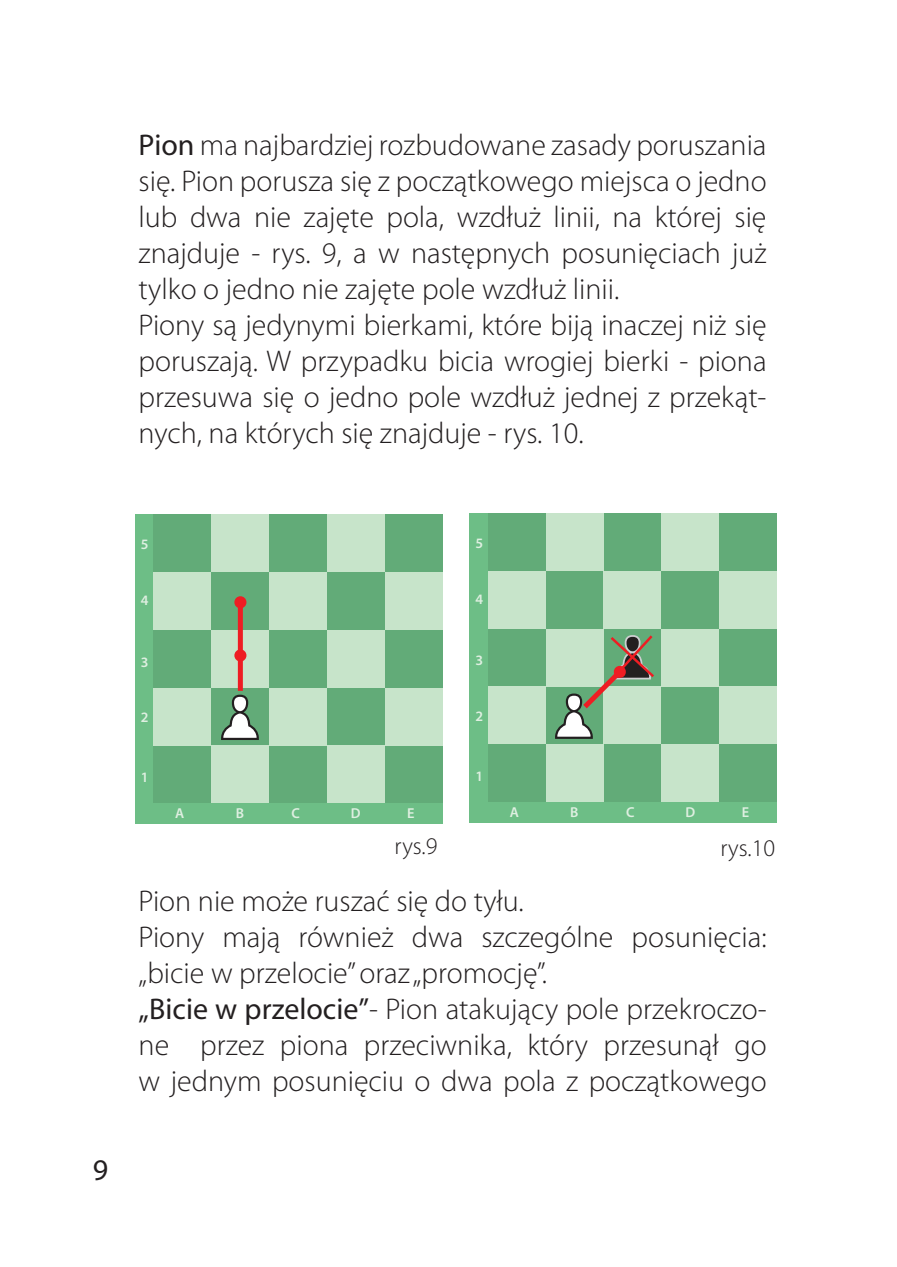
<style>
.page{position:relative;width:897px;height:1267px;background:#fff}
.page>*{position:absolute;margin:0;border:0;box-sizing:border-box;transform-origin:0 0}
.t1{font:300 30px/36px "Myriad Pro";color:#231f20}
.t2{font:30px "Myriad Pro";color:#231f20}
.t3{font:300 24px "Myriad Pro";color:#231f20}
.t4{font:600 14.4px "Myriad Pro";color:#dfefe1}
.s1{font-family:"Myriad";font-weight:400}
.s2{font-weight:400}
</style>
<div class="page">
<div style="left:135px;top:514px;width:307px;height:309px;background:#6dbe86"></div>
<div style="left:153px;top:745px;width:58px;height:58px;background:#62ab78"></div>
<div style="left:153px;top:630px;width:58px;height:57px;background:#62ab78"></div>
<div style="left:153px;top:514px;width:58px;height:58px;background:#62ab78"></div>
<div style="left:211px;top:687px;width:58px;height:58px;background:#62ab78"></div>
<div style="left:211px;top:572px;width:58px;height:58px;background:#62ab78"></div>
<div style="left:269px;top:745px;width:58px;height:58px;background:#62ab78"></div>
<div style="left:269px;top:630px;width:58px;height:57px;background:#62ab78"></div>
<div style="left:269px;top:514px;width:58px;height:58px;background:#62ab78"></div>
<div style="left:327px;top:687px;width:58px;height:58px;background:#62ab78"></div>
<div style="left:327px;top:572px;width:58px;height:58px;background:#62ab78"></div>
<div style="left:385px;top:745px;width:57px;height:58px;background:#62ab78"></div>
<div style="left:385px;top:630px;width:57px;height:57px;background:#62ab78"></div>
<div style="left:385px;top:514px;width:57px;height:58px;background:#62ab78"></div>
<div style="left:153px;top:687px;width:58px;height:58px;background:#c7e4ca"></div>
<div style="left:153px;top:572px;width:58px;height:58px;background:#c7e4ca"></div>
<div style="left:211px;top:745px;width:58px;height:58px;background:#c7e4ca"></div>
<div style="left:211px;top:630px;width:58px;height:57px;background:#c7e4ca"></div>
<div style="left:211px;top:514px;width:58px;height:58px;background:#c7e4ca"></div>
<div style="left:269px;top:687px;width:58px;height:58px;background:#c7e4ca"></div>
<div style="left:269px;top:572px;width:58px;height:58px;background:#c7e4ca"></div>
<div style="left:327px;top:745px;width:58px;height:58px;background:#c7e4ca"></div>
<div style="left:327px;top:630px;width:58px;height:57px;background:#c7e4ca"></div>
<div style="left:327px;top:514px;width:58px;height:58px;background:#c7e4ca"></div>
<div style="left:385px;top:687px;width:57px;height:58px;background:#c7e4ca"></div>
<div style="left:385px;top:572px;width:57px;height:58px;background:#c7e4ca"></div>
<div style="left:233px;top:696px;width:14px;height:16px;background:#fff;border-radius:7px"></div>
<div style="left:232px;top:695px;width:16px;height:18px;border:2px solid #231f20;border-radius:7px"></div>
<svg style="left:221px;top:710px;width:38px;height:30px"></svg>
<div style="left:238px;top:653px;width:5px;height:38px;background:#ee1d23"></div>
<div style="left:234px;top:649px;width:12px;height:12px;border:5px solid #ee1d23;border-radius:50%"></div>
<div style="left:238px;top:600px;width:5px;height:51px;background:#ee1d23"></div>
<div style="left:234px;top:596px;width:12px;height:12px;border:5px solid #ee1d23;border-radius:50%"></div>
<div style="left:469px;top:513px;width:308px;height:309px;background:#6dbe86"></div>
<div style="left:488px;top:744px;width:58px;height:58px;background:#62ab78"></div>
<div style="left:488px;top:628px;width:58px;height:58px;background:#62ab78"></div>
<div style="left:488px;top:513px;width:58px;height:58px;background:#62ab78"></div>
<div style="left:546px;top:686px;width:57px;height:58px;background:#62ab78"></div>
<div style="left:546px;top:571px;width:57px;height:57px;background:#62ab78"></div>
<div style="left:603px;top:744px;width:58px;height:58px;background:#62ab78"></div>
<div style="left:603px;top:628px;width:58px;height:58px;background:#62ab78"></div>
<div style="left:603px;top:513px;width:58px;height:58px;background:#62ab78"></div>
<div style="left:661px;top:686px;width:58px;height:58px;background:#62ab78"></div>
<div style="left:661px;top:571px;width:58px;height:57px;background:#62ab78"></div>
<div style="left:719px;top:744px;width:58px;height:58px;background:#62ab78"></div>
<div style="left:719px;top:628px;width:58px;height:58px;background:#62ab78"></div>
<div style="left:719px;top:513px;width:58px;height:58px;background:#62ab78"></div>
<div style="left:488px;top:686px;width:58px;height:58px;background:#c7e4ca"></div>
<div style="left:488px;top:571px;width:58px;height:57px;background:#c7e4ca"></div>
<div style="left:546px;top:744px;width:57px;height:58px;background:#c7e4ca"></div>
<div style="left:546px;top:628px;width:57px;height:58px;background:#c7e4ca"></div>
<div style="left:546px;top:513px;width:57px;height:58px;background:#c7e4ca"></div>
<div style="left:603px;top:686px;width:58px;height:58px;background:#c7e4ca"></div>
<div style="left:603px;top:571px;width:58px;height:57px;background:#c7e4ca"></div>
<div style="left:661px;top:744px;width:58px;height:58px;background:#c7e4ca"></div>
<div style="left:661px;top:628px;width:58px;height:58px;background:#c7e4ca"></div>
<div style="left:661px;top:513px;width:58px;height:58px;background:#c7e4ca"></div>
<div style="left:719px;top:686px;width:58px;height:58px;background:#c7e4ca"></div>
<div style="left:719px;top:571px;width:58px;height:57px;background:#c7e4ca"></div>
<svg style="left:554px;top:633px;width:100px;height:106px"></svg>
<p class="t1" style="left:139px;top:127px;width:630px"><span class="s1">Pion</span> ma najbardziej rozbudowane zasady poruszania się. Pion porusza się z początkowego miejsca o jedno lub dwa nie zajęte pola, wzdłuż linii, na której się znajduje - rys. 9, a w następnych posunięciach już tylko o jedno nie zajęte pole wzdłuż linii.<br>Piony są jedynymi bierkami, które biją inaczej niż się poruszają. W przypadku bicia wrogiej bierki - piona przesuwa się o jedno pole wzdłuż jednej z przekąt&shy;nych, na których się znajduje - rys. 10.</p>
<p class="t2" style="left:93px;top:1151px;width:17px">9</p>
<p class="t4" style="left:141px;top:535px;width:9px">5</p>
<p class="t4" style="left:475px;top:533px;width:9px">5</p>
<p class="t4" style="left:141px;top:591px;width:9px">4</p>
<p class="t4" style="left:475px;top:590px;width:9px">4</p>
<p class="t4" style="left:141px;top:652px;width:9px">3</p>
<p class="t4" style="left:475px;top:651px;width:9px">3</p>
<p class="t4" style="left:141px;top:708px;width:9px">2</p>
<p class="t4" style="left:475px;top:706px;width:9px">2</p>
<p class="t4" style="left:141px;top:768px;width:9px">1</p>
<p class="t4" style="left:475px;top:767px;width:9px">1</p>
<p class="t4" style="left:175px;top:804px;width:11px">A</p>
<p class="t4" style="left:236px;top:804px;width:10px">B</p>
<p class="t4" style="left:291px;top:804px;width:10px">C</p>
<p class="t4" style="left:351px;top:804px;width:11px">D</p>
<p class="t4" style="left:407px;top:804px;width:9px">E</p>
<p class="t4" style="left:510px;top:803px;width:11px">A</p>
<p class="t4" style="left:570px;top:803px;width:10px">B</p>
<p class="t4" style="left:626px;top:803px;width:10px">C</p>
<p class="t4" style="left:685px;top:803px;width:11px">D</p>
<p class="t4" style="left:742px;top:803px;width:9px">E</p>
<p class="t3" style="left:395px;top:833px;width:44px">rys.9</p>
<p class="t3" style="left:720px;top:834px;width:56px">rys.10</p>
<p class="t1" style="left:139px;top:883px;width:630px">Pion nie może ruszać się do tyłu.<br>Piony mają również dwa szczególne posunięcia: „bicie w przelocie” oraz „promocję”.<br><span class="s2">„</span><span class="s1">Bicie w przelocie</span><span class="s2">”</span>- Pion atakujący pole przekroczo&shy;ne przez piona przeciwnika, który przesunął go w jednym posunięciu o dwa pola z początkowego</p>
</div>
